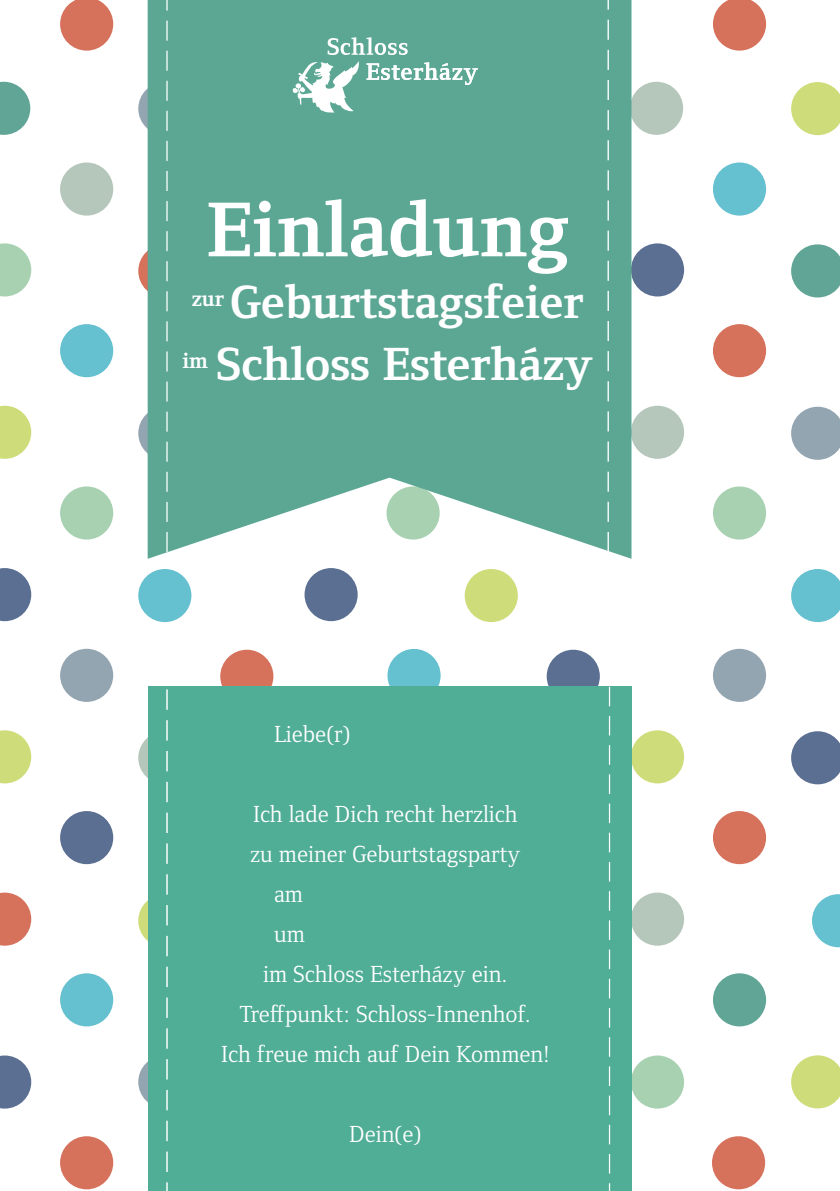
<style>
.page{position:relative;width:840px;height:1191px;background:#fff}
.page>*{position:absolute;margin:0;border:0;box-sizing:border-box;transform-origin:0 0}
.t1{font:700 80px "Foundry Form Serif";color:#fff}
.t2{font:700 48px/62px "Foundry Form Serif";color:#fff}
.t3{font:24px "Foundry Form Serif";color:#fff}
</style>
<div class="page">
<div style="left:60px;top:162px;width:53px;height:54px;background:#b5c6bb;border-radius:50%"></div>
<div style="left:60px;top:324px;width:53px;height:53px;background:#65c0cf;border-radius:50%"></div>
<div style="left:60px;top:486px;width:53px;height:53px;background:#a7d1b0;border-radius:50%"></div>
<div style="left:60px;top:649px;width:53px;height:53px;background:#94a5b2;border-radius:50%"></div>
<div style="left:60px;top:811px;width:53px;height:53px;background:#5b6f92;border-radius:50%"></div>
<div style="left:60px;top:973px;width:53px;height:53px;background:#65c0cf;border-radius:50%"></div>
<div style="left:60px;top:1136px;width:53px;height:53px;background:#d6715b;border-radius:50%"></div>
<svg style="left:0;top:82px;width:30px;height:53px"></svg>
<svg style="left:0;top:243px;width:31px;height:53px"></svg>
<svg style="left:0;top:406px;width:31px;height:53px"></svg>
<svg style="left:0;top:568px;width:31px;height:53px"></svg>
<svg style="left:0;top:730px;width:31px;height:53px"></svg>
<svg style="left:0;top:892px;width:31px;height:53px"></svg>
<svg style="left:0;top:1055px;width:31px;height:53px"></svg>
<div style="left:220px;top:649px;width:53px;height:54px;background:#d6715b;border-radius:50%"></div>
<div style="left:138px;top:82px;width:53px;height:53px;background:#94a5b2;border-radius:50%"></div>
<div style="left:138px;top:244px;width:53px;height:53px;background:#d6715b;border-radius:50%"></div>
<div style="left:138px;top:407px;width:53px;height:53px;background:#94a5b2;border-radius:50%"></div>
<div style="left:138px;top:569px;width:53px;height:53px;background:#65c0cf;border-radius:50%"></div>
<div style="left:138px;top:731px;width:53px;height:53px;background:#b5c6bb;border-radius:50%"></div>
<div style="left:138px;top:894px;width:53px;height:53px;background:#cedd7a;border-radius:50%"></div>
<div style="left:138px;top:1055px;width:53px;height:53px;background:#94a5b2;border-radius:50%"></div>
<div style="left:304px;top:568px;width:53px;height:53px;background:#5b6f92;border-radius:50%"></div>
<div style="left:546px;top:649px;width:53px;height:54px;background:#5b6f92;border-radius:50%"></div>
<div style="left:464px;top:569px;width:53px;height:53px;background:#cedd7a;border-radius:50%"></div>
<div style="left:387px;top:649px;width:53px;height:53px;background:#65c0cf;border-radius:50%"></div>
<svg style="left:60px;top:0;width:53px;height:51px"></svg>
<div style="left:712px;top:162px;width:53px;height:54px;background:#65c0cf;border-radius:50%"></div>
<div style="left:712px;top:324px;width:53px;height:53px;background:#d6715b;border-radius:50%"></div>
<div style="left:712px;top:486px;width:53px;height:53px;background:#a7d1b0;border-radius:50%"></div>
<div style="left:712px;top:649px;width:53px;height:53px;background:#94a5b2;border-radius:50%"></div>
<div style="left:712px;top:811px;width:53px;height:53px;background:#d6715b;border-radius:50%"></div>
<div style="left:712px;top:973px;width:53px;height:53px;background:#60a595;border-radius:50%"></div>
<div style="left:629px;top:82px;width:53px;height:53px;background:#b5c6bb;border-radius:50%"></div>
<div style="left:630px;top:243px;width:53px;height:53px;background:#5b6f92;border-radius:50%"></div>
<div style="left:630px;top:406px;width:53px;height:53px;background:#b5c6bb;border-radius:50%"></div>
<div style="left:630px;top:730px;width:53px;height:53px;background:#cedd7a;border-radius:50%"></div>
<div style="left:630px;top:892px;width:53px;height:53px;background:#b5c6bb;border-radius:50%"></div>
<div style="left:630px;top:1055px;width:53px;height:53px;background:#a7d1b0;border-radius:50%"></div>
<svg style="left:791px;top:82px;width:48px;height:53px"></svg>
<svg style="left:791px;top:244px;width:48px;height:53px"></svg>
<svg style="left:791px;top:407px;width:48px;height:53px"></svg>
<svg style="left:791px;top:569px;width:48px;height:53px"></svg>
<svg style="left:791px;top:731px;width:48px;height:53px"></svg>
<svg style="left:812px;top:894px;width:27px;height:53px"></svg>
<svg style="left:791px;top:1055px;width:48px;height:53px"></svg>
<svg style="left:713px;top:0;width:52px;height:51px"></svg>
<div style="left:711px;top:1136px;width:53px;height:53px;background:#d6715b;border-radius:50%"></div>
<svg style="left:147px;top:0;width:484px;height:559px;background:#67ad9b"></svg>
<div style="left:147px;top:686px;width:484px;height:505px;background:#50ad96"></div>
<svg style="left:166px;top:0;width:1px;height:552px"></svg>
<svg style="left:607px;top:0;width:1px;height:552px"></svg>
<svg style="left:166px;top:689px;width:2px;height:502px"></svg>
<svg style="left:608px;top:687px;width:1px;height:504px"></svg>
<svg style="left:327px;top:37px;width:80px;height:18px"></svg>
<svg style="left:292px;top:61px;width:67px;height:52px"></svg>
<svg style="left:366px;top:62px;width:111px;height:23px"></svg>
<h1 class="t1" style="left:206px;top:185px;width:364px">Einladung</h1>
<h2 class="t2" style="left:182px;top:271px;width:411px"><sup>zur</sup> Geburtstagsfeier <sup>im</sup> Schloss Esterházy</h2>
<p class="t3" style="left:274px;top:720px;width:78px">Liebe(r)</p>
<p class="t3" style="left:253px;top:800px;width:266px">Ich lade Dich recht herzlich</p>
<p class="t3" style="left:250px;top:840px;width:272px">zu meiner Geburtstagsparty</p>
<p class="t3" style="left:274px;top:880px;width:30px">am</p>
<p class="t3" style="left:274px;top:920px;width:32px">um</p>
<p class="t3" style="left:263px;top:960px;width:246px">im Schloss Esterházy ein.</p>
<p class="t3" style="left:240px;top:1000px;width:292px">Treffpunkt: Schloss-Innenhof.</p>
<p class="t3" style="left:221px;top:1040px;width:329px">Ich freue mich auf Dein Kommen!</p>
<p class="t3" style="left:349px;top:1120px;width:74px">Dein(e)</p>
</div>
